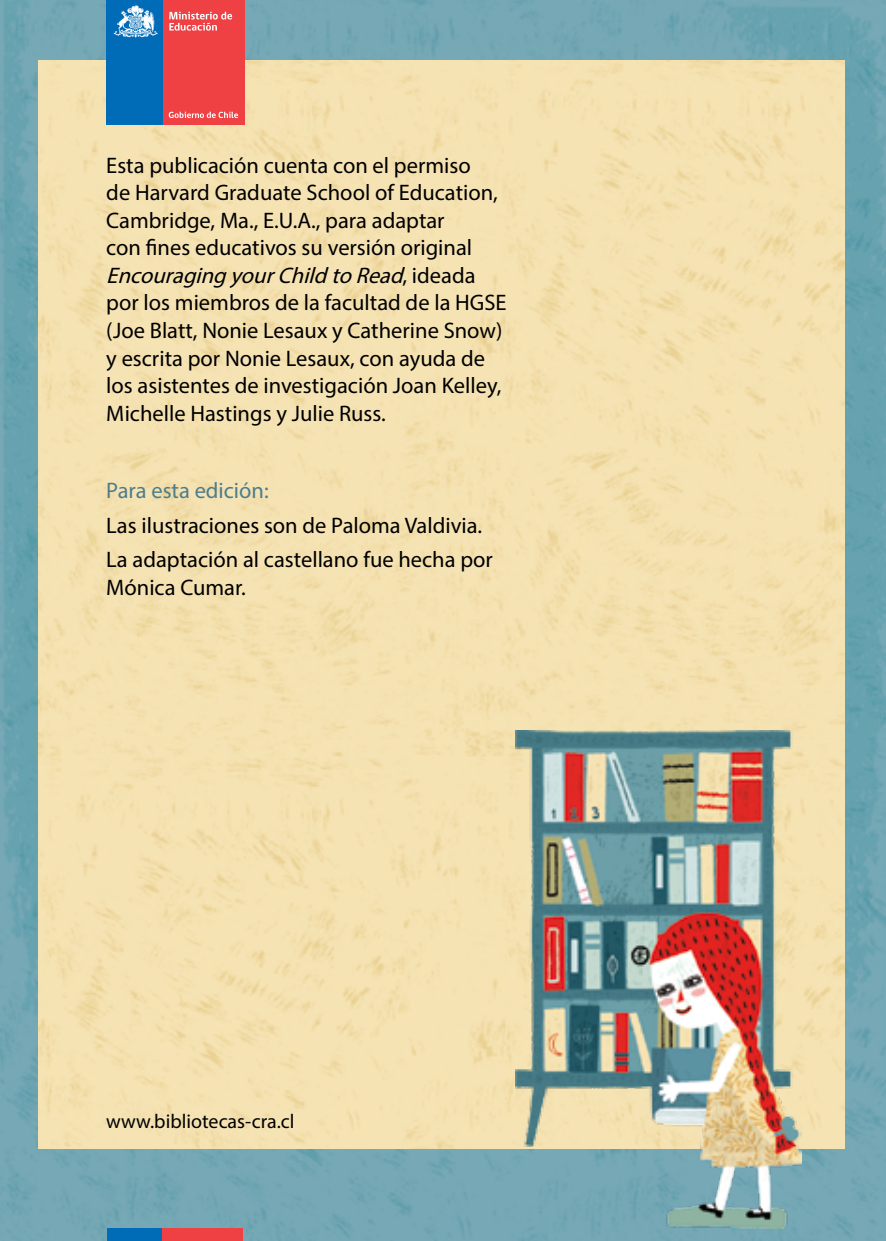
<style>
.page{position:relative;width:886px;height:1241px;background:#fff}
.page>*{position:absolute;margin:0;border:0;box-sizing:border-box;transform-origin:0 0}
.t1{font:22.5px/27.5px "Myriad Pro";color:#000}
.t2{font:22.5px "Myriad Pro";color:#4d7d8d}
.t3{font:20px "Myriad Pro";color:#000}
.s1{font-style:italic}
</style>
<div class="page">
<img style="left:0;top:0;width:886px;height:1240px">
<img style="left:39px;top:60px;width:805px;height:1088px">
<img style="left:516px;top:730px;width:285px;height:498px">
<div style="left:107px;top:1228px;width:55px;height:12px;background:#006cb7"></div>
<div style="left:162px;top:1228px;width:81px;height:12px;background:#ef4144"></div>
<div style="left:107px;top:0;width:56px;height:124px;background:#006cb7"></div>
<div style="left:163px;top:0;width:81px;height:124px;background:#ef4144"></div>
<svg style="left:169px;top:12px;width:63px;height:19px"></svg>
<svg style="left:114px;top:5px;width:44px;height:32px"></svg>
<svg style="left:169px;top:112px;width:69px;height:6px"></svg>
<p class="t1" style="left:106px;top:151px;width:402px">Esta publicación cuenta con el permiso<br>de Harvard Graduate School of Education, Cambridge, Ma., E.U.A., para adaptar<br>con fines educativos su versión original <span class="s1">EncouragingyourChildtoRead</span>, i d e a d a por los miembros de la facultad de la HGSE (Joe Blatt, Nonie Lesaux y Catherine Snow) y escrita por Nonie Lesaux, con ayuda de los asistentes de investigación Joan Kelley, Michelle Hastings y Julie Russ.</p>
<p class="t2" style="left:106px;top:476px;width:164px">Para esta edición:</p>
<p class="t1" style="left:106px;top:507px;width:388px;line-height:34.5px">Las ilustraciones son de Paloma Valdivia.<br>La adaptación al castellano fue hecha por</p>
<p class="t1" style="left:106px;top:573px;width:141px">Mónica Cumar.</p>
<p class="t3" style="left:106px;top:1109px;width:190px">www.bibliotecas-cra.cl</p>
</div>
